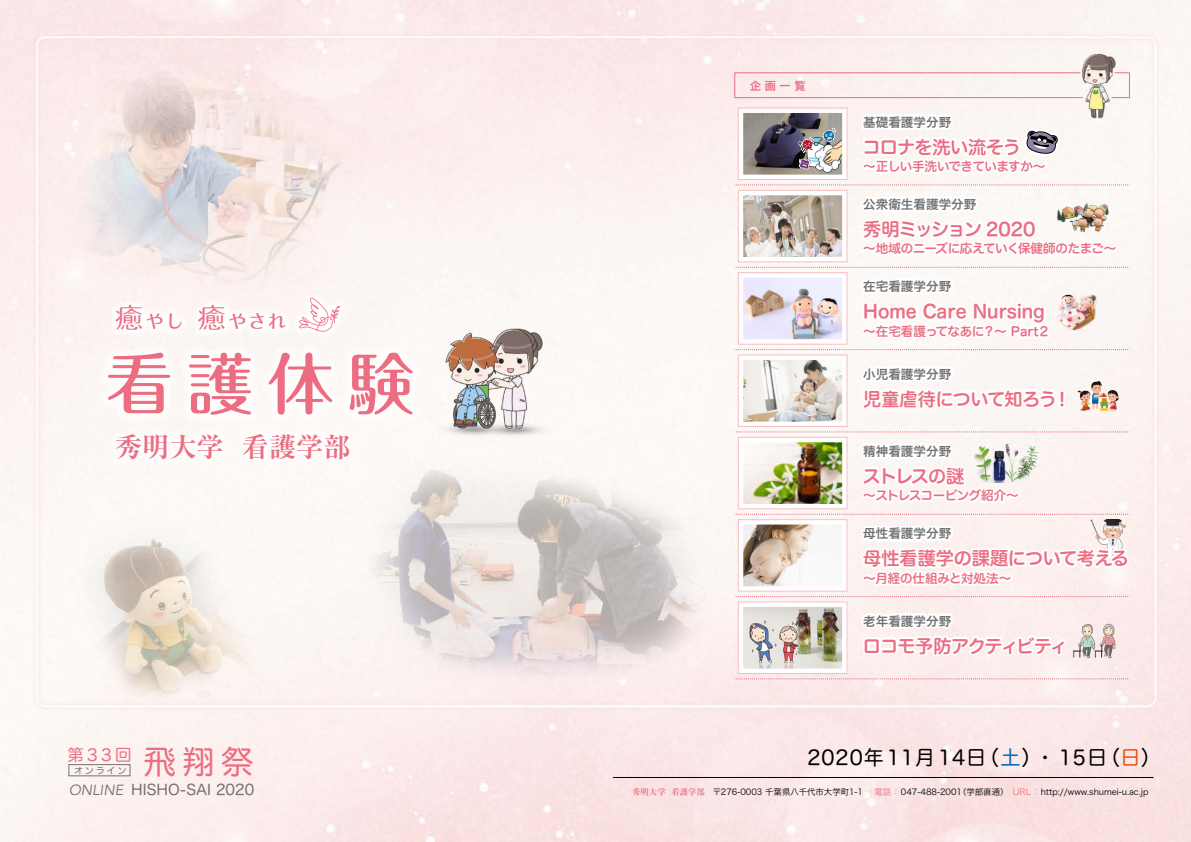
<style>
.page{position:relative;width:1191px;height:842px;background:#fff}
.page>*{position:absolute;margin:0;border:0;box-sizing:border-box;transform-origin:0 0}
.t1{font:500 67.2px "Maru Fo Pro";color:#ec6d81}
.t2{font:700 27.1px "Ryumin Pro";color:#ec6d81}
.t3{font:20.1px "Hira Maru Pro W4";letter-spacing:.05em;color:#000}
.t4{font:18.2px "Hira Maru Std N W6";letter-spacing:-.025em;color:#ec6d81}
.t5{font:18.2px "Hira Maru Std N W6";color:#ec6d81}
.t6{font:18.2px "Hira Maru Std N W6";letter-spacing:-.06em;color:#ec6d81}
.t7{font:18.2px "Hira Maru Std N W6";letter-spacing:-.045em;color:#ec6d81}
.t8{font:500 18.1px "Maru Fo Pro";color:#ec6d81}
.t9{font:16.4px "Hira Maru Pro W4";color:#ec6d81}
.t10{font:14.6px "Hira Maru Pro W4";color:#727171}
.t11{font:italic 14.6px "Avenir";color:#727171}
.t12{font:12.6px "Hira Kaku Pro W6";color:#727171}
.t13{font:12.6px "Hira Maru Std N W6";letter-spacing:-.04em;color:#ec6d81}
.t14{font:12.6px "Hira Maru Std N W6";letter-spacing:-.02em;color:#ec6d81}
.t15{font:12.6px "Hira Maru Std N W6";letter-spacing:-.01em;color:#ec6d81}
.t16{font:11.2px "Hira Kaku Pro W6";color:#ec6d81}
.t17{font:9px "Hira Maru Pro W4";letter-spacing:.2em;color:#727171}
.t18{font:8.4px "Hira Kaku Pro W3";color:#000}
.s1{font-weight:400;font-size:27.9px}
.s2{font-size:32.3px}
.s3{color:#036eb8}
.s4{color:#ea5514}
.s5{font-family:"Ryumin Pro";font-weight:700;color:#ec6d81}
.s6{font-family:"Hira Kaku Std N W5";color:#ef8a93}
</style>
<div class="page">
<img style="left:0;top:0;width:1191px;height:842px">
<img style="left:72px;top:262px;width:188px;height:43px">
<img style="left:61px;top:305px;width:409px;height:158px">
<svg style="left:107px;top:352px;width:64px;height:38px"></svg>
<svg style="left:188px;top:352px;width:64px;height:38px"></svg>
<svg style="left:267px;top:371px;width:66px;height:19px"></svg>
<svg style="left:348px;top:352px;width:65px;height:63px"></svg>
<hr style="left:613px;top:777px;width:540px;height:1px;background:#000">
<img style="left:260px;top:259px;width:119px;height:112px">
<svg style="left:299px;top:298px;width:41px;height:34px"></svg>
<div style="left:73px;top:390px;width:320px;height:114px;background:#fdf9f6"></div>
<svg style="left:115px;top:433px;width:109px;height:126px"></svg>
<svg style="left:241px;top:432px;width:109px;height:28px"></svg>
<svg style="left:734px;top:72px;width:399px;height:644px"></svg>
<img style="left:1077px;top:378px;width:41px;height:36px">
<img style="left:972px;top:437px;width:68px;height:46px">
<img style="left:1056px;top:294px;width:41px;height:36px">
<img style="left:1053px;top:195px;width:59px;height:42px">
<div style="left:69px;top:764px;width:61px;height:12px;border:1px solid #727171"></div>
<h3 class="t8" style="left:115px;top:307px;width:173px"><span class="s1">癒</span>やし <span class="s1">癒</span>やされ</h3>
<h1 class="t1" style="left:106px;top:330px;width:311px">看護体験</h1>
<h2 class="t2" style="left:115px;top:425px;width:237px">秀明大学 看護学部</h2>
<h3 class="t9" style="left:68px;top:740px;width:187px">第33回 <span class="s2">飛翔祭</span></h3>
<h3 class="t11" style="left:69px;top:782px;width:56px">ONLINE</h3>
<p class="t17" style="left:74px;top:763px;width:54px">オンライン</p>
<h3 class="t10" style="left:131px;top:777px;width:124px">HISHO-SAI 2020</h3>
<h3 class="t16" style="left:749px;top:76px;width:57px">企 画 一 覧</h3>
<h3 class="t12" style="left:863px;top:111px;width:90px">基礎看護学分野</h3>
<h3 class="t4" style="left:862px;top:133px;width:160px">コロナを洗い流そう</h3>
<h3 class="t13" style="left:863px;top:157px;width:184px">～正しい手洗いできていますか～</h3>
<h3 class="t12" style="left:863px;top:193px;width:115px">公衆衛生看護学分野</h3>
<h3 class="t7" style="left:863px;top:215px;width:174px">秀明ミッション 2020</h3>
<h3 class="t13" style="left:863px;top:239px;width:255px">～地域のニーズに応えていく保健師のたまご～</h3>
<h3 class="t12" style="left:863px;top:275px;width:90px">在宅看護学分野</h3>
<h3 class="t5" style="left:863px;top:298px;width:183px">Home Care Nursing</h3>
<h3 class="t14" style="left:863px;top:322px;width:189px">～在宅看護ってなあに？～ Part２</h3>
<h3 class="t12" style="left:863px;top:362px;width:90px">小児看護学分野</h3>
<h3 class="t4" style="left:863px;top:385px;width:209px">児童虐待について知ろう！</h3>
<h3 class="t12" style="left:863px;top:440px;width:90px">精神看護学分野</h3>
<h3 class="t4" style="left:862px;top:462px;width:103px">ストレスの謎</h3>
<h3 class="t13" style="left:863px;top:486px;width:157px">～ストレスコーピング紹介～</h3>
<h3 class="t12" style="left:863px;top:522px;width:90px">母性看護学分野</h3>
<h3 class="t4" style="left:863px;top:545px;width:267px">母性看護学の課題について考える</h3>
<h3 class="t15" style="left:863px;top:568px;width:150px">～月経の仕組みと対処法～</h3>
<h3 class="t12" style="left:863px;top:609px;width:90px">老年看護学分野</h3>
<h3 class="t6" style="left:863px;top:632px;width:206px">ロコモ予防アクティビティ</h3>
<h3 class="t3" style="left:807px;top:740px;width:355px">2020年11月14日（<span class="s3">土</span>）・ 15日（<span class="s4">日</span>）</h3>
<p class="t18" style="left:632px;top:784px;width:518px"><span class="s5">秀明大学 看護学部</span> 〒276-0003 千葉県八千代市大学町1-1 　<span class="s6">電話 ：</span> 047-488-2001（学部直通）　<span class="s6">URL ：</span> http://www.shumei-u.ac.jp</p>
</div>
